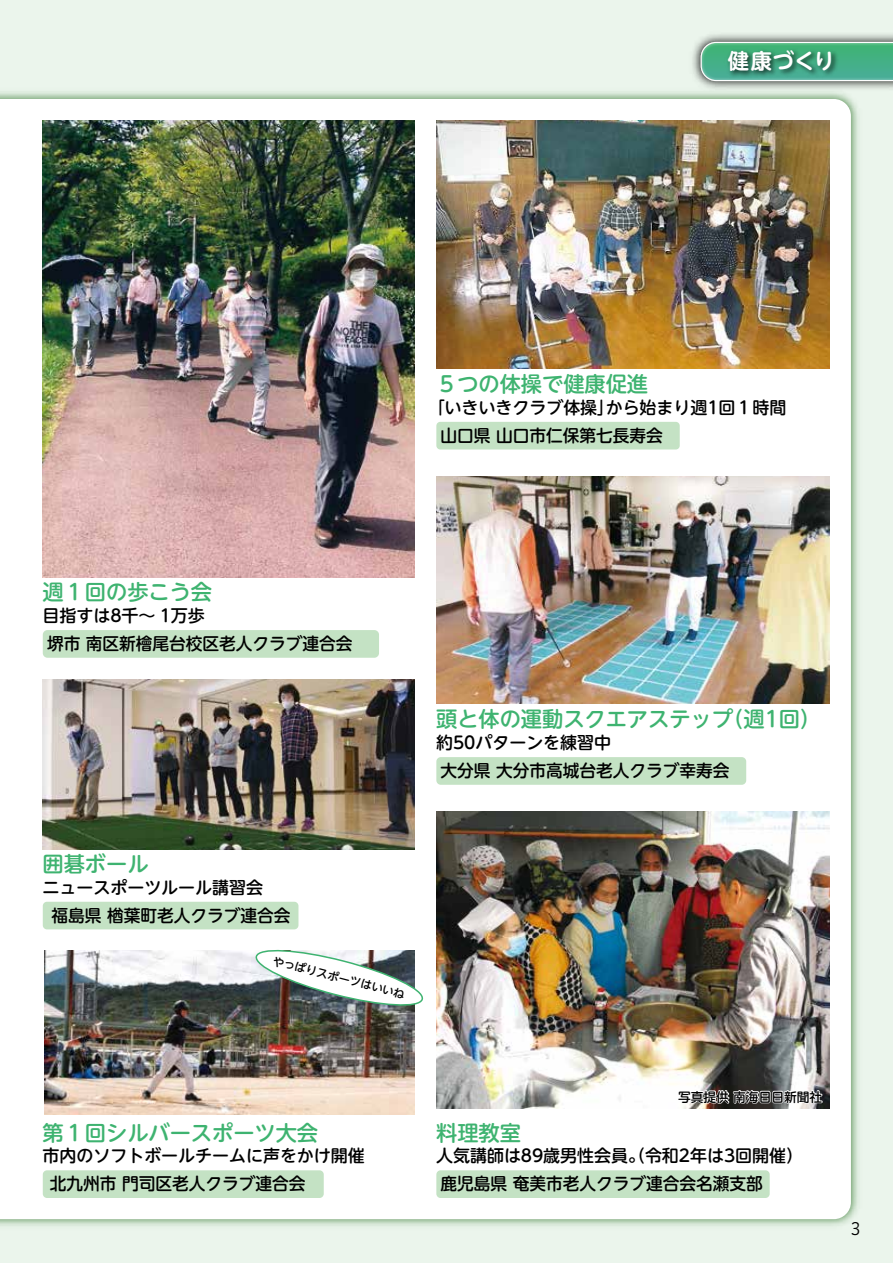
<style>
.page{position:relative;width:893px;height:1263px;background:#ebf5ec}
.page>*{position:absolute;margin:0;border:0;box-sizing:border-box;transform-origin:0 0}
.t1{font:500 21.3px "UD Shin M Go Pr 6 N";letter-spacing:-.005em;color:#3eb370}
.t2{font:700 21.3px "UD Shin M Go Pr 6 N De";letter-spacing:.025em;color:#fff}
.t3{font:500 16.95px/27.8px "UD Shin M Go Pr 6 N";letter-spacing:-.005em;color:#000}
.t4{font:16.95px "Hiragino UD Sans R Std W3";color:#000}
.t5{font:500 12.75px "UD Shin M Go Pr 6 N";letter-spacing:-.005em;color:#000}
.t6{font:500 11.4px "UD Shin M Go Pr 6 N";color:#000}
</style>
<div class="page">
<img style="left:0;top:91px;width:859px;height:1135px">
<div style="left:0;top:99px;width:851px;height:1120px;background:#fff"></div>
<img style="left:44px;top:951px;width:371px;height:163px">
<img style="left:436px;top:812px;width:394px;height:296px">
<div style="left:436px;top:757px;width:310px;height:28px;background:#c4e2c4;border-radius:4px"></div>
<div style="left:436px;top:1170px;width:334px;height:28px;background:#c4e2c4;border-radius:4px"></div>
<svg style="left:677px;top:1089px;width:146px;height:16px;background:#cccbca"></svg>
<img style="left:43px;top:120px;width:372px;height:457px">
<div style="left:43px;top:902px;width:255px;height:27px;background:#c4e2c4;border-radius:4px"></div>
<img style="left:436px;top:120px;width:394px;height:248px">
<img style="left:436px;top:477px;width:394px;height:226px">
<img style="left:687px;top:34px;width:206px;height:61px">
<svg style="left:701px;top:42px;width:192px;height:39px;background:#5bb992"></svg>
<img style="left:723px;top:46px;width:122px;height:40px">
<img style="left:43px;top:679px;width:372px;height:170px">
<svg style="left:254px;top:947px;width:171px;height:63px;background:#b4bbba"></svg>
<div style="left:43px;top:630px;width:336px;height:28px;background:#c4e2c4;border-radius:5px"></div>
<div style="left:43px;top:1170px;width:281px;height:28px;background:#c4e2c4;border-radius:4px"></div>
<div style="left:436px;top:422px;width:244px;height:27px;background:#c4e2c4;border-radius:4px"></div>
<p class="t2" style="left:728px;top:43px;width:109px">健康づくり</p>
<p class="t1" style="left:436px;top:366px;width:214px">５つの体操で健康促進</p>
<p class="t3" style="left:441px;top:392px;width:347px;text-indent:-13px">「いきいきクラブ体操」から始まり週1回１時間山口県 山口市仁保第七長寿会</p>
<p class="t1" style="left:43px;top:574px;width:171px">週１回の歩こう会</p>
<p class="t3" style="left:43px;top:601px;width:312px">目指すは8千～ 1万歩<br>堺市 南区新檜尾台校区老人クラブ連合会</p>
<p class="t1" style="left:43px;top:846px;width:108px">囲碁ボール</p>
<p class="t3" style="left:51px;top:872px;width:240px;text-indent:-9px">ニュースポーツルール講習会<br>福島県 楢葉町老人クラブ連合会</p>
<p class="t6" style="left:276px;top:950px;width:137px;rotate:15deg">やっぱりスポーツはいいね</p>
<p class="t1" style="left:436px;top:701px;width:386px">頭と体の運動スクエアステップ（週1回）</p>
<p class="t3" style="left:436px;top:728px;width:295px">約50パターンを練習中<br>大分県 大分市高城台老人クラブ幸寿会</p>
<p class="t1" style="left:43px;top:1114px;width:277px">第１回シルバースポーツ大会</p>
<p class="t3" style="left:50px;top:1141px;width:316px;text-indent:-7px">市内のソフトボールチームに声をかけ開催北九州市 門司区老人クラブ連合会</p>
<p class="t5" style="left:678px;top:1086px;width:146px">写真提供 南海日日新聞社</p>
<p class="t1" style="left:436px;top:1114px;width:86px">料理教室</p>
<p class="t3" style="left:436px;top:1141px;width:368px">人気講師は89歳男性会員。（令和2年は3回開催）鹿児島県 奄美市老人クラブ連合会名瀬支部</p>
<p class="t4" style="left:850px;top:1216px;width:12px">3</p>
</div>
